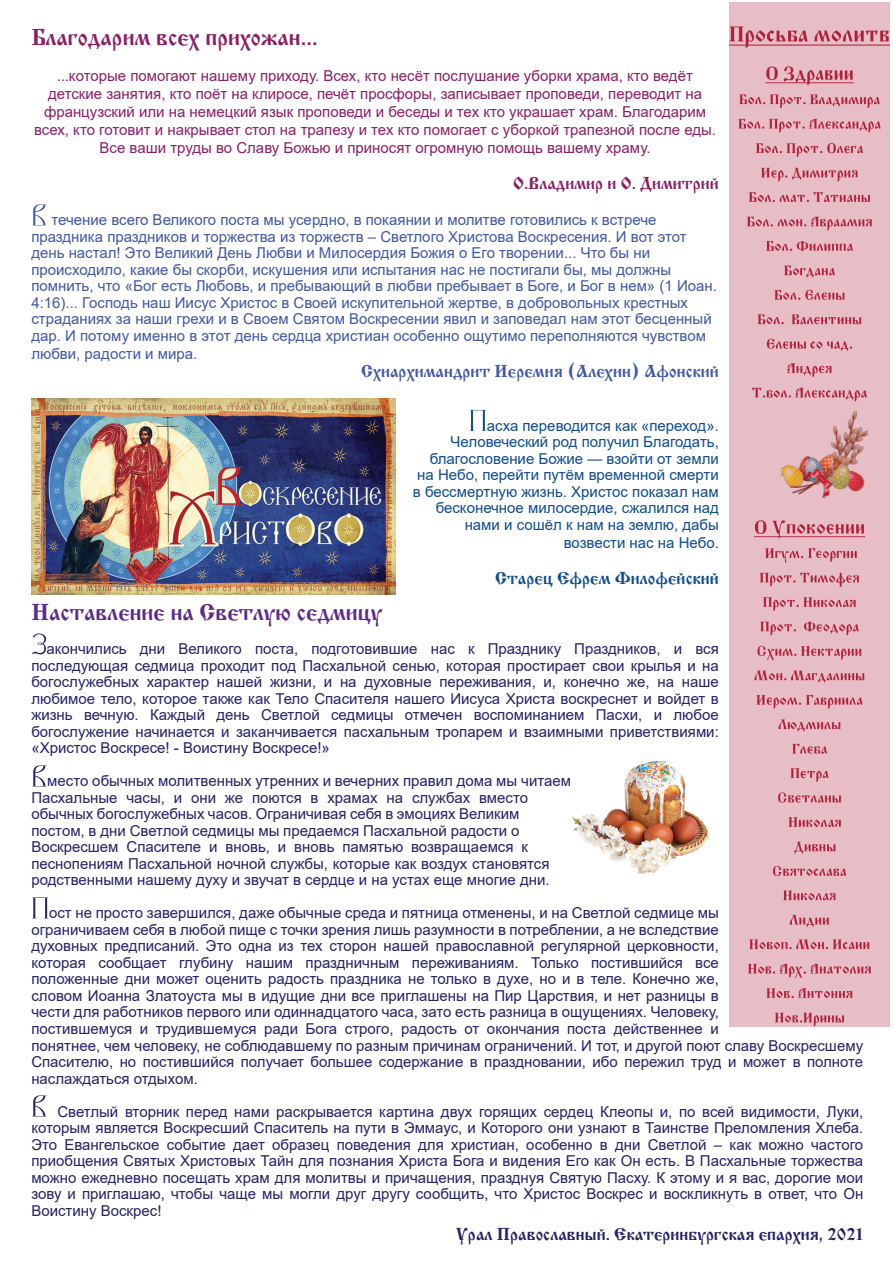
<style>
.page{position:relative;width:893px;height:1263px;background:#fff}
.page>*{position:absolute;margin:0;border:0;box-sizing:border-box;transform-origin:0 0}
.t1{font:700 24px "Cyrillic Old Editedbyme";color:#5e2b86}
.t2{font:700 24px "Cyrillic Old Editedbyme";color:#8b1f66}
.t3{font:700 18px "Cyrillic Old Editedbyme";color:#272168}
.t4{font:700 18px "Cyrillic Old Editedbyme";color:#4357a6}
.t5{font:700 18px "Cyrillic Old Editedbyme";color:#0f4c91}
.t6{font:700 18px "Cyrillic Old Editedbyme";color:#8b1f66}
.t7{font:15px/16.5px "Arial";color:#272168;text-align:justify}
.t8{font:15px/16.5px "Arial";color:#4357a6}
.t9{font:15px/18px "Arial";color:#8b1f66;text-align:center}
.t10{font:15px/16.5px "Arial";color:#0f4c91;text-align:right}
.s1{font-family:"Times New Roman"}
</style>
<div class="page">
<svg style="left:33px;top:204px;width:14px;height:21px"></svg>
<svg style="left:469px;top:410px;width:17px;height:21px"></svg>
<svg style="left:32px;top:633px;width:14px;height:21px"></svg>
<svg style="left:33px;top:765px;width:14px;height:21px"></svg>
<svg style="left:32px;top:897px;width:17px;height:21px"></svg>
<svg style="left:33px;top:1095px;width:14px;height:21px"></svg>
<img style="left:730px;top:3px;width:160px;height:1024px">
<img style="left:31px;top:398px;width:364px;height:197px">
<img style="left:572px;top:761px;width:136px;height:113px">
<h1 class="t2" style="left:31px;top:29px;width:288px">Благодарим всех прихожан...</h1>
<p class="t9" style="left:34px;top:68px;width:683px"><span class="s1">..</span>.которые помогают нашему приходу. Всех, кто несёт послушание уборки храма, кто ведёт детские занятия, кто поёт на клиросе, печёт просфоры, записывает проповеди, переводит на французский или на немецкий язык проповеди и беседы и тех кто украшает храм. Благодарим всех, кто готовит и накрывает стол на трапезу и тех кто помогает с уборкой трапезной после еды.<br>Все ваши труды во Славу Божью и приносят огромную помощь вашему храму.</p>
<p class="t6" style="left:513px;top:177px;width:207px">О.Владимир и О. Димитрий</p>
<p class="t8" style="left:31px;top:213px;width:687px;text-indent:20px">течение всего Великого поста мы усердно, в покаянии и молитве готовились к встрече праздника праздников и торжества из торжеств – Светлого Христова Воскресения. И вот этот день настал! Это Великий День Любви и Милосердия Божия о Его творении... Что бы ни происходило, какие бы скорби, искушения или испытания нас не постигали бы, мы должны помнить, что «Бог есть Любовь, и пребывающий в любви пребывает в Боге, и Бог в нем» (1 Иоан.<br>4:16)... Господь наш Иисус Христос в Своей искупительной жертве, в добровольных крестных страданиях за наши грехи и в Своем Святом Воскресении явил и заповедал нам этот бесценный дар. И потому именно в этот день сердца христиан особенно ощутимо переполняются чувством</p>
<p class="t8" style="left:31px;top:347px;width:168px">любви, радости и мира.</p>
<p class="t4" style="left:361px;top:364px;width:359px">Схиархимандрит Иеремия (Алехин) Афонский</p>
<p class="t10" style="left:413px;top:419px;width:307px">асха переводится как «переход».<br>Человеческий род получил Благодать, благословение Божие — взойти от земли на Небо, перейти путём временной смерти в бессмертную жизнь. Христос показал нам бесконечное милосердие, сжалился над нами и сошёл к нам на землю, дабы</p>
<p class="t10" style="left:564px;top:536px;width:157px">возвести нас на Небо.</p>
<p class="t5" style="left:495px;top:571px;width:225px">Старец Ефрем Филофейский</p>
<h1 class="t1" style="left:31px;top:603px;width:353px">Наставление на Светлую седмицу</h1>
<p class="t7" style="left:31px;top:642px;width:689px;text-indent:15px">акончились дни Великого поста, подготовившие нас к Празднику Праздников, и вся последующая седмица проходит под Пасхальной сенью, которая простирает свои крылья и на богослужебных характер нашей жизни, и на духовные переживания, и, конечно же, на наше любимое тело, которое также как Тело Спасителя нашего Иисуса Христа воскреснет и войдет в жизнь вечную. Каждый день Светлой седмицы отмечен воспоминанием Пасхи, и любое богослужение начинается и заканчивается пасхальным тропарем и взаимными приветствиями: «Христос Воскресе! - Воистину Воскресе!»</p>
<p class="t7" style="left:31px;top:774px;width:541px;text-align:left;text-indent:16px">место обычных молитвенных утренних и вечерних правил дома мы читаем Пасхальные часы, и они же поются в храмах на службах вместо обычных богослужебных часов. Ограничивая себя в эмоциях Великим постом, в дни Светлой седмицы мы предаемся Пасхальной радости о Воскресшем Спасителе и вновь, и вновь памятью возвращаемся к песнопениям Пасхальной ночной службы, которые как воздух становятся родственными нашему духу и звучат в сердце и на устах еще многие дни.</p>
<p class="t7" style="left:31px;top:906px;width:833px;text-align:left;text-indent:18px">ост не просто завершился, даже обычные среда и пятница отменены, и на Светлой седмице мы<br>ограничиваем себя в любой пище с точки зрения лишь разумности в потреблении, а не вследствие<br>духовных предписаний. Это одна из тех сторон нашей православной регулярной церковности,<br>которая сообщает глубину нашим праздничным переживаниям. Только постившийся все<br>положенные дни может оценить радость праздника не только в духе, но и в теле. Конечно же,<br>словом Иоанна Златоуста мы в идущие дни все приглашены на Пир Царствия, и нет разницы в<br>чести для работников первого или одиннадцатого часа, зато есть разница в ощущениях. Человеку,<br>постившемуся и трудившемуся ради Бога строго, радость от окончания поста действеннее и<br>понятнее, чем человеку, не соблюдавшему по разным причинам ограничений. И тот, и другой поют славу Воскресшему Спасителю, но постившийся получает большее содержание в праздновании, ибо пережил труд и может в полноте наслаждаться отдыхом.</p>
<p class="t7" style="left:31px;top:1104px;width:833px;text-indent:26px">Светлый вторник перед нами раскрывается картина двух горящих сердец Клеопы и, по всей видимости, Луки, которым является Воскресший Спаситель на пути в Эммаус, и Которого они узнают в Таинстве Преломления Хлеба.<br>Это Евангельское событие дает образец поведения для христиан, особенно в дни Светлой – как можно частого приобщения Святых Христовых Тайн для познания Христа Бога и видения Его как Он есть. В Пасхальные торжества можно ежедневно посещать храм для молитвы и причащения, празднуя Святую Пасху. К этому и я вас, дорогие мои зову и приглашаю, чтобы чаще мы могли друг другу сообщить, что Христос Воскрес и воскликнуть в ответ, что Он Воистину Воскрес!</p>
<p class="t3" style="left:456px;top:1227px;width:409px">Урал Православный. Екатеринбургская епархия, 2021</p>
</div>
